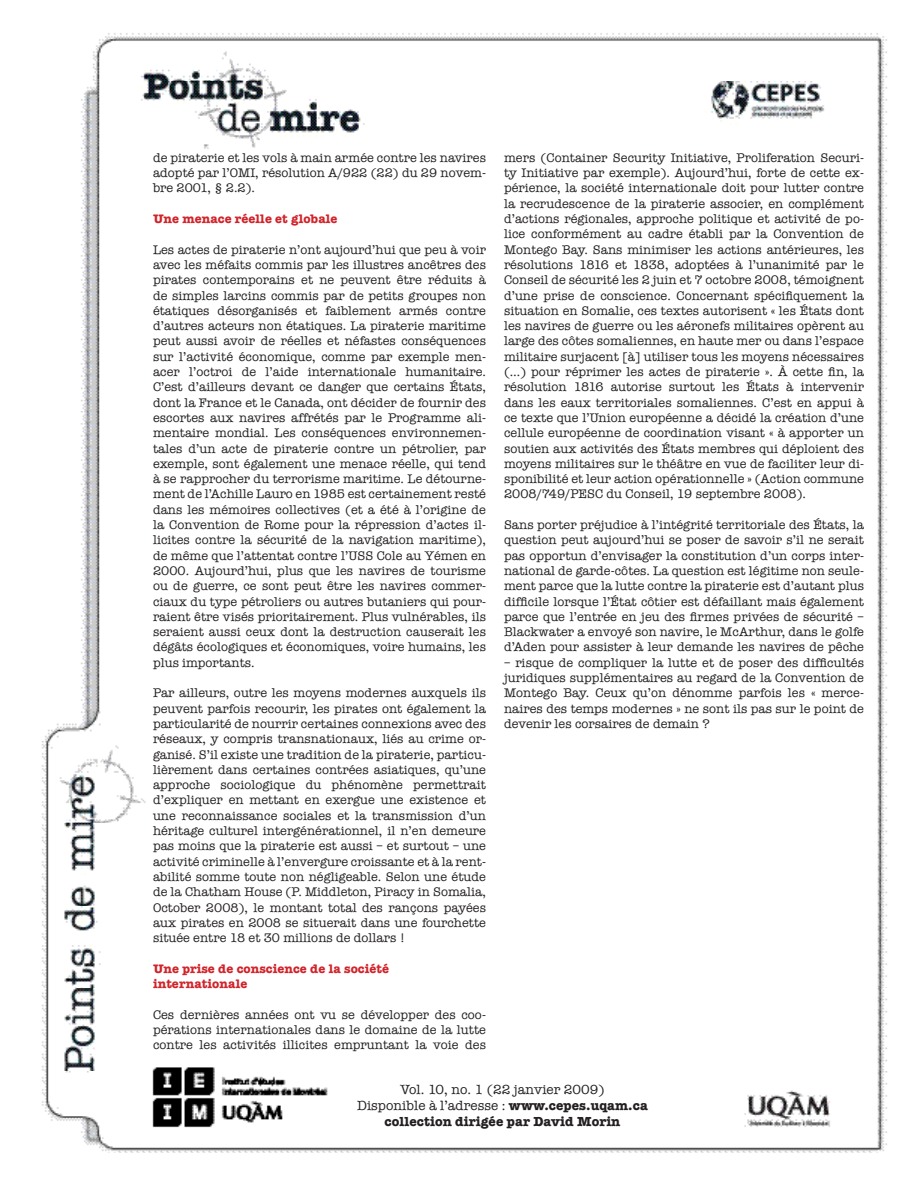
<style>
.page{position:relative;width:918px;height:1188px;background:#fff}
.page>*{position:absolute;margin:0;border:0;box-sizing:border-box;transform-origin:0 0}
.t1{font:13.5px "American Typewriter";letter-spacing:.005em;color:#231f20}
.t2{font:700 13.5px "American Typewriter";letter-spacing:.005em;color:#231f20}
.t3{font:12.75px/15.3px "American Typewriter";letter-spacing:.005em;color:#231f20;text-align:justify}
.Soustitre{font:700 12.75px "American Typewriter";letter-spacing:.005em;color:#d1232a}
.s1{font-weight:700}
</style>
<div class="page">
<img style="left:42px;top:33px;width:845px;height:1120px">
<p class="t3" style="left:153px;top:149px;width:335px">de piraterie et les vols à main armée contre les navires adopté par l’OMI, résolution A/922 (22) du 29 novem&shy;bre 2001, § 2.2).</p>
<p class="Soustitre" style="left:153px;top:208px;width:186px">Une menace réelle et globale</p>
<p class="t3" style="left:153px;top:241px;width:335px">Les actes de piraterie n’ont aujourd’hui que peu à voir avec les méfaits commis par les illustres ancêtres des pirates contemporains et ne peuvent être réduits à de simples larcins commis par de petits groupes non étatiques désorganisés et faiblement armés contre d’autres acteurs non étatiques. La piraterie maritime peut aussi avoir de réelles et néfastes conséquences sur l’activité économique, comme par exemple men&shy;acer l’octroi de l’aide internationale humanitaire.<br>C’est d’ailleurs devant ce danger que certains États, dont la France et le Canada, ont décider de fournir des escortes aux navires affrétés par le Programme ali&shy;mentaire mondial. Les conséquences environnemen&shy;tales d’un acte de piraterie contre un pétrolier, par exemple, sont également une menace réelle, qui tend à se rapprocher du terrorisme maritime. Le détourne&shy;ment de l’Achille Lauro en 1985 est certainement resté dans les mémoires collectives (et a été à l’origine de la Convention de Rome pour la répression d’actes il&shy;licites contre la sécurité de la navigation maritime), de même que l’attentat contre l’USS Cole au Yémen en 2000. Aujourd’hui, plus que les navires de tourisme ou de guerre, ce sont peut être les navires commer&shy;ciaux du type pétroliers ou autres butaniers qui pour&shy;raient être visés prioritairement. Plus vulnérables, ils seraient aussi ceux dont la destruction causerait les dégâts écologiques et économiques, voire humains, les plus importants.</p>
<p class="t3" style="left:153px;top:685px;width:335px">Par ailleurs, outre les moyens modernes auxquels ils peuvent parfois recourir, les pirates ont également la particularité de nourrir certaines connexions avec des réseaux, y compris transnationaux, liés au crime or&shy;ganisé. S’il existe une tradition de la piraterie, particu&shy;lièrement dans certaines contrées asiatiques, qu’une approche sociologique du phénomène permettrait d’expliquer en mettant en exergue une existence et une reconnaissance sociales et la transmission d’un héritage culturel intergénérationnel, il n’en demeure pas moins que la piraterie est aussi – et surtout – une activité criminelle à l’envergure croissante et à la rent&shy;abilité somme toute non négligeable. Selon une étude de la Chatham House (P. Middleton, Piracy in Somalia, October 2008), le montant total des rançons payées aux pirates en 2008 se situerait dans une fourchette située entre 18 et 30 millions de dollars !</p>
<p class="Soustitre" style="left:153px;top:957px;width:238px">Une prise de conscience de la société</p>
<p class="Soustitre" style="left:153px;top:973px;width:96px">internationale</p>
<p class="t3" style="left:153px;top:1006px;width:335px">Ces dernières années ont vu se développer des coo&shy;pérations internationales dans le domaine de la lutte contre les activités illicites empruntant la voie des</p>
<p class="t3" style="left:504px;top:149px;width:362px">mers (Container Security Initiative, Proliferation Securi&shy;ty Initiative par exemple). Aujourd’hui, forte de cette ex&shy;périence, la société internationale doit pour lutter contre la recrudescence de la piraterie associer, en complément d’actions régionales, approche politique et activité de po&shy;lice conformément au cadre établi par la Convention de Montego Bay. Sans minimiser les actions antérieures, les résolutions 1816 et 1838, adoptées à l’unanimité par le Conseil de sécurité les 2 juin et 7 octobre 2008, témoignent d’une prise de conscience. Concernant spécifiquement la situation en Somalie, ces textes autorisent « les États dont les navires de guerre ou les aéronefs militaires opèrent au large des côtes somaliennes, en haute mer ou dans l’espace militaire surjacent [à] utiliser tous les moyens nécessaires (…) pour réprimer les actes de piraterie ». À cette fin, la résolution 1816 autorise surtout les États à intervenir dans les eaux territoriales somaliennes. C’est en appui à ce texte que l’Union européenne a décidé la création d’une cellule européenne de coordination visant « à apporter un soutien aux activités des États membres qui déploient des moyens militaires sur le théâtre en vue de faciliter leur di&shy;sponibilité et leur action opérationnelle » (Action commune 2008/749/PESC du Conseil, 19 septembre 2008).</p>
<p class="t3" style="left:504px;top:517px;width:362px">Sans porter préjudice à l’intégrité territoriale des États, la question peut aujourd’hui se poser de savoir s’il ne serait pas opportun d’envisager la constitution d’un corps inter&shy;national de garde-côtes. La question est légitime non seule&shy;ment parce que la lutte contre la piraterie est d’autant plus difficile lorsque l’État côtier est défaillant mais également parce que l’entrée en jeu des firmes privées de sécurité – Blackwater a envoyé son navire, le McArthur, dans le golfe d’Aden pour assister à leur demande les navires de pêche</p>
<p class="t3" style="left:504px;top:654px;width:361px">– risque de compliquer la lutte et de poser des difficultés juridiques supplémentaires au regard de la Convention de Montego Bay. Ceux qu’on dénomme parfois les « merce&shy;naires des temps modernes » ne sont ils pas sur le point de devenir les corsaires de demain ?</p>
<p class="t1" style="left:400px;top:1079px;width:206px">Vol. 10, no. 1 (22 janvier 2009)</p>
<p class="t1" style="left:357px;top:1095px;width:292px">Disponible à l’adresse : <span class="s1">www.cepes.uqam.ca</span></p>
<p class="t2" style="left:385px;top:1110px;width:237px">collection dirigée par David Morin</p>
</div>
